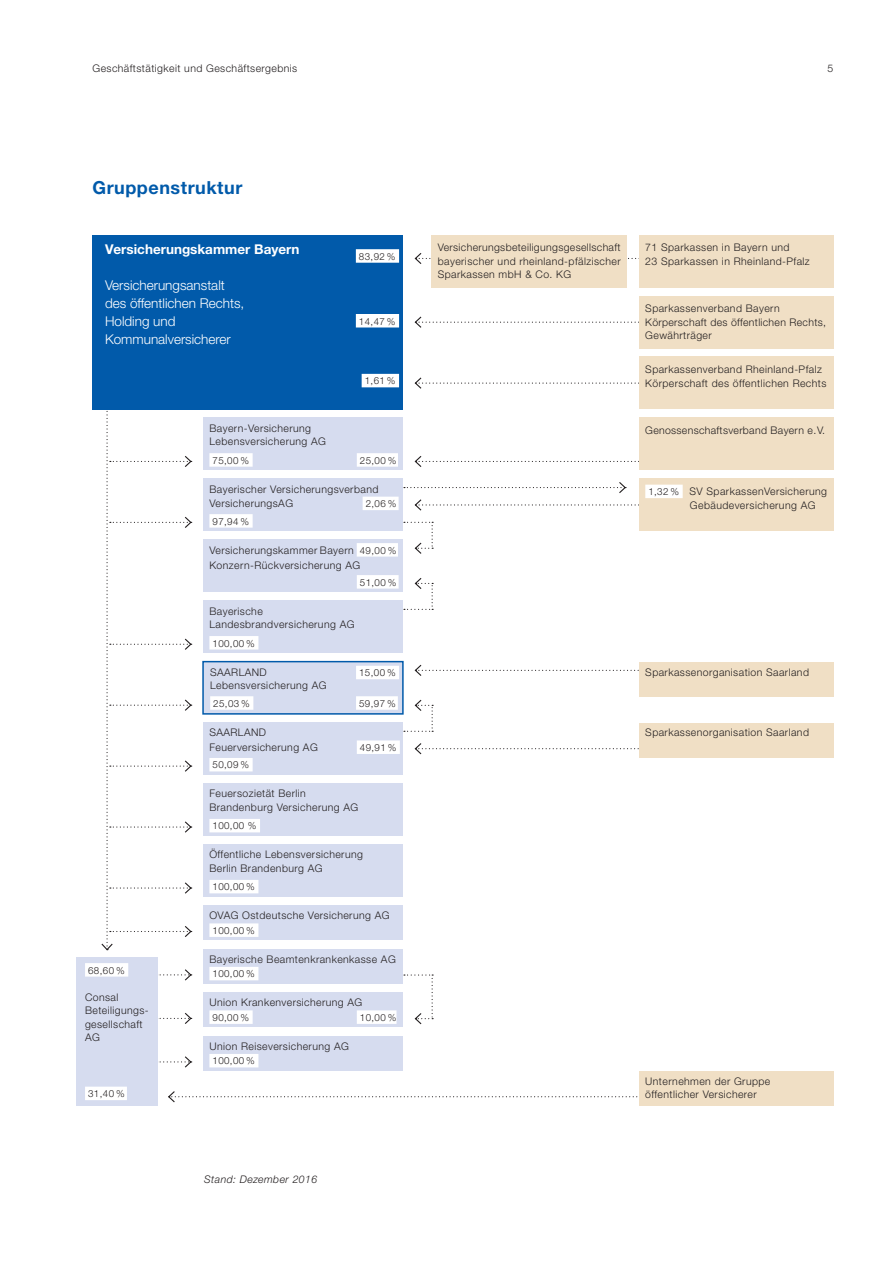
<style>
.page{position:relative;width:893px;height:1263px;background:#fff}
.page>*{position:absolute;margin:0;border:0;box-sizing:border-box;transform-origin:0 0}
.t1{font:700 18px "Helvetica Neue LT Pro";letter-spacing:.03em;color:#015aaa}
.t2{font:300 13.5px/18px "Helvetica Neue LT Pro";color:#fff}
.t3{font:700 13.5px "Helvetica Neue LT Pro";color:#fff}
.t4{font:300 10.5px/13.5px "Helvetica Neue LT Pro";letter-spacing:.04em;color:#231f20}
.t5{font:italic 300 10.5px "Helvetica Neue LT Pro";letter-spacing:.04em;color:#231f20}
.t6{font:300 9.75px "Helvetica Neue LT Pro";letter-spacing:.04em;color:#231f20}
.s1{font-size:9.75px}
</style>
<div class="page">
<svg style="left:414px;top:664px;width:225px;height:12px"></svg>
<svg style="left:414px;top:743px;width:225px;height:12px"></svg>
<svg style="left:414px;top:377px;width:225px;height:12px"></svg>
<svg style="left:414px;top:316px;width:225px;height:12px"></svg>
<svg style="left:414px;top:456px;width:225px;height:11px"></svg>
<svg style="left:414px;top:253px;width:225px;height:11px"></svg>
<div style="left:431px;top:235px;width:196px;height:52px;background:#f0dfc5"></div>
<div style="left:639px;top:235px;width:194px;height:52px;background:#f0dfc5"></div>
<div style="left:639px;top:296px;width:194px;height:52px;background:#f0dfc5"></div>
<div style="left:639px;top:357px;width:194px;height:52px;background:#f0dfc5"></div>
<div style="left:639px;top:418px;width:194px;height:52px;background:#f0dfc5"></div>
<div style="left:639px;top:479px;width:194px;height:52px;background:#f0dfc5"></div>
<div style="left:645px;top:485px;width:38px;height:13px;background:#fff"></div>
<div style="left:639px;top:662px;width:194px;height:34px;background:#f0dfc5"></div>
<div style="left:639px;top:723px;width:194px;height:34px;background:#f0dfc5"></div>
<svg style="left:404px;top:482px;width:253px;height:29px"></svg>
<div style="left:203px;top:783px;width:200px;height:53px;background:#d6dcef"></div>
<div style="left:209px;top:819px;width:51px;height:13px;background:#fff"></div>
<div style="left:203px;top:723px;width:200px;height:52px;background:#d6dcef"></div>
<div style="left:357px;top:740px;width:43px;height:14px;background:#fff"></div>
<div style="left:209px;top:758px;width:44px;height:13px;background:#fff"></div>
<div style="left:203px;top:601px;width:200px;height:52px;background:#d6dcef"></div>
<div style="left:209px;top:636px;width:49px;height:13px;background:#fff"></div>
<svg style="left:404px;top:578px;width:29px;height:32px"></svg>
<svg style="left:404px;top:522px;width:29px;height:32px"></svg>
<div style="left:203px;top:662px;width:200px;height:52px;background:#d6dcef"></div>
<div style="left:356px;top:666px;width:43px;height:13px;background:#fff"></div>
<div style="left:210px;top:696px;width:43px;height:14px;background:#fff"></div>
<div style="left:356px;top:696px;width:42px;height:14px;background:#fff"></div>
<div style="left:202px;top:661px;width:202px;height:54px;border:2px solid #015aaa"></div>
<div style="left:203px;top:479px;width:200px;height:52px;background:#d6dcef"></div>
<div style="left:363px;top:497px;width:36px;height:13px;background:#fff"></div>
<div style="left:209px;top:514px;width:44px;height:14px;background:#fff"></div>
<div style="left:203px;top:540px;width:200px;height:52px;background:#d6dcef"></div>
<div style="left:357px;top:543px;width:41px;height:14px;background:#fff"></div>
<div style="left:357px;top:575px;width:42px;height:14px;background:#fff"></div>
<div style="left:203px;top:418px;width:200px;height:52px;background:#d6dcef"></div>
<div style="left:209px;top:453px;width:44px;height:14px;background:#fff"></div>
<div style="left:357px;top:453px;width:41px;height:14px;background:#fff"></div>
<svg style="left:404px;top:699px;width:29px;height:33px"></svg>
<div style="left:203px;top:905px;width:200px;height:35px;background:#d6dcef"></div>
<div style="left:209px;top:923px;width:49px;height:14px;background:#fff"></div>
<div style="left:203px;top:844px;width:200px;height:53px;background:#d6dcef"></div>
<div style="left:209px;top:880px;width:49px;height:13px;background:#fff"></div>
<svg style="left:100px;top:409px;width:92px;height:542px"></svg>
<div style="left:92px;top:235px;width:311px;height:174px;background:#015aaa"></div>
<div style="left:356px;top:249px;width:43px;height:14px;background:#fff"></div>
<div style="left:356px;top:314px;width:43px;height:13px;background:#fff"></div>
<div style="left:362px;top:374px;width:37px;height:13px;background:#fff"></div>
<svg style="left:168px;top:1091px;width:470px;height:12px"></svg>
<div style="left:639px;top:1071px;width:194px;height:35px;background:#f0dfc5"></div>
<svg style="left:158px;top:969px;width:34px;height:12px"></svg>
<svg style="left:158px;top:1013px;width:34px;height:11px"></svg>
<svg style="left:159px;top:1056px;width:33px;height:12px"></svg>
<div style="left:203px;top:1036px;width:200px;height:35px;background:#d6dcef"></div>
<div style="left:209px;top:1054px;width:49px;height:13px;background:#fff"></div>
<div style="left:203px;top:949px;width:200px;height:35px;background:#d6dcef"></div>
<div style="left:209px;top:967px;width:49px;height:13px;background:#fff"></div>
<div style="left:203px;top:992px;width:200px;height:35px;background:#d6dcef"></div>
<div style="left:209px;top:1010px;width:44px;height:14px;background:#fff"></div>
<div style="left:357px;top:1010px;width:39px;height:14px;background:#fff"></div>
<div style="left:77px;top:957px;width:81px;height:149px;background:#d6dcef"></div>
<div style="left:85px;top:963px;width:43px;height:13px;background:#fff"></div>
<div style="left:85px;top:1087px;width:42px;height:13px;background:#fff"></div>
<svg style="left:404px;top:974px;width:29px;height:51px"></svg>
<p class="t4" style="left:92px;top:62px;width:206px">Geschäftstätigkeit und Geschäftsergebnis</p>
<p class="t4" style="left:828px;top:62px;width:7px">5</p>
<h1 class="t1" style="left:92px;top:176px;width:151px">Gruppenstruktur</h1>
<p class="t3" style="left:105px;top:241px;width:196px">Versicherungskammer Bayern</p>
<p class="t2" style="left:105px;top:276px;width:141px">Versicherungsanstalt des öffentlichen Rechts,<br>Holding und<br>Kommunalversicherer</p>
<p class="t6" style="left:359px;top:250px;width:38px">83,92 %</p>
<p class="t6" style="left:359px;top:315px;width:38px">14,47 %</p>
<p class="t6" style="left:365px;top:375px;width:32px">1,61 %</p>
<p class="t4" style="left:209px;top:421px;width:118px">Bayern-Versicherung<br>Lebensversicherung AG</p>
<p class="t6" style="left:213px;top:454px;width:38px">75,00 %</p>
<p class="t6" style="left:360px;top:454px;width:38px">25,00 %</p>
<p class="t4" style="left:209px;top:481px;width:171px;line-height:14.5px">Bayerischer Versicherungsverband<br>VersicherungsAG</p>
<p class="t6" style="left:366px;top:498px;width:32px">2,06 %</p>
<p class="t6" style="left:213px;top:515px;width:38px">97,94 %</p>
<p class="t4" style="left:209px;top:542px;width:189px;line-height:15.3px">Versicherungskammer Bayern <span class="s1">49,00 %<br></span>Konzern-Rückversicherung AG</p>
<p class="t6" style="left:360px;top:576px;width:38px">51,00 %</p>
<p class="t4" style="left:209px;top:604px;width:147px">Bayerische<br>Landesbrandversicherung AG</p>
<p class="t6" style="left:213px;top:637px;width:44px">100,00 %</p>
<p class="t4" style="left:210px;top:665px;width:58px">SAARLAND</p>
<p class="t6" style="left:359px;top:667px;width:38px">15,00 %</p>
<p class="t4" style="left:210px;top:678px;width:118px">Lebensversicherung AG</p>
<p class="t6" style="left:213px;top:697px;width:38px">25,03 %</p>
<p class="t6" style="left:359px;top:697px;width:38px">59,97 %</p>
<p class="t4" style="left:209px;top:725px;width:110px;line-height:14.5px">SAARLAND<br>Feuerversicherung AG</p>
<p class="t6" style="left:213px;top:759px;width:38px">50,09 %</p>
<p class="t6" style="left:360px;top:741px;width:38px">49,91 %</p>
<p class="t4" style="left:209px;top:786px;width:150px">Feuersozietät Berlin<br>Brandenburg Versicherung AG</p>
<p class="t6" style="left:213px;top:820px;width:46px">100,00 %</p>
<p class="t4" style="left:209px;top:847px;width:155px">Öffentliche Lebensversicherung<br>Berlin Brandenburg AG</p>
<p class="t6" style="left:213px;top:881px;width:44px">100,00 %</p>
<p class="t6" style="left:88px;top:964px;width:38px">68,60 %</p>
<p class="t4" style="left:85px;top:990px;width:65px">Consal<br>Beteiligungs&shy;gesellschaft<br>AG</p>
<p class="t6" style="left:88px;top:1088px;width:38px">31,40 %</p>
<p class="t4" style="left:209px;top:909px;width:182px">OVAG Ostdeutsche Versicherung AG</p>
<p class="t6" style="left:213px;top:924px;width:44px">100,00 %</p>
<p class="t4" style="left:209px;top:952px;width:188px">Bayerische Beamtenkrankenkasse AG</p>
<p class="t6" style="left:213px;top:968px;width:44px">100,00 %</p>
<p class="t4" style="left:209px;top:995px;width:154px">Union Krankenversicherung AG</p>
<p class="t6" style="left:213px;top:1011px;width:38px">90,00 %</p>
<p class="t6" style="left:360px;top:1011px;width:38px">10,00 %</p>
<p class="t4" style="left:209px;top:1039px;width:141px">Union Reiseversicherung AG</p>
<p class="t6" style="left:213px;top:1055px;width:44px">100,00 %</p>
<p class="t5" style="left:204px;top:1173px;width:115px">Stand: Dezember 2016</p>
<p class="t4" style="left:438px;top:241px;width:184px;text-align:justify">Versicherungsbeteiligungsgesellschaft bayerischer und rheinland-pfälzischer Sparkassen mbH &amp; Co. KG</p>
<p class="t4" style="left:645px;top:241px;width:166px">71 Sparkassen in Bayern und<br>23 Sparkassen in Rheinland-Pfalz</p>
<p class="t4" style="left:645px;top:302px;width:182px">Sparkassenverband Bayern<br>Körperschaft des öffentlichen Rechts,<br>Gewährträger</p>
<p class="t4" style="left:645px;top:362px;width:183px">Sparkassenverband Rheinland-Pfalz<br>Körperschaft des öffentlichen Rechts</p>
<p class="t4" style="left:645px;top:423px;width:181px">Genossenschaftsverband Bayern e.V.</p>
<p class="t4" style="left:690px;top:484px;width:139px;text-indent:-42px"><span class="s1">1,32 %</span> SV SparkassenVersicherung<br>Gebäudeversicherung AG</p>
<p class="t4" style="left:645px;top:665px;width:165px">Sparkassenorganisation Saarland</p>
<p class="t4" style="left:645px;top:726px;width:165px">Sparkassenorganisation Saarland</p>
<p class="t4" style="left:645px;top:1074px;width:127px">Unternehmen der Gruppe öffentlicher Versicherer</p>
</div>
